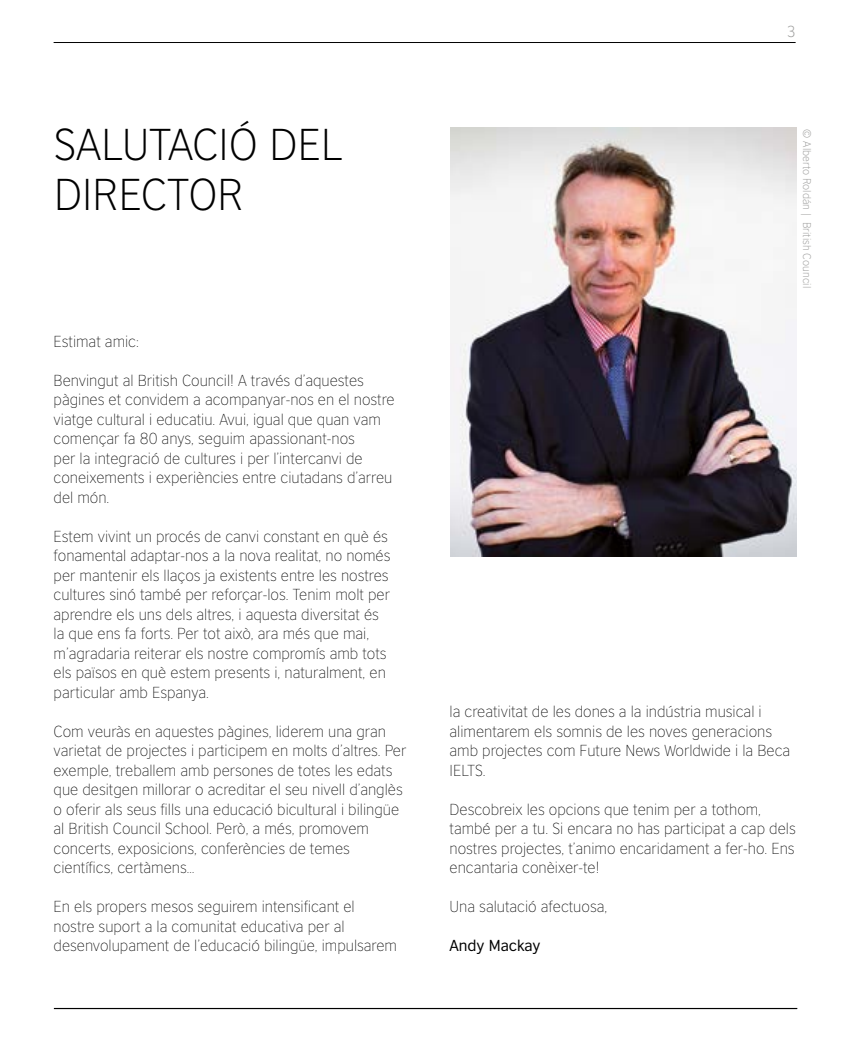
<style>
.page{position:relative;width:851px;height:1063px;background:#fff}
.page>*{position:absolute;margin:0;border:0;box-sizing:border-box;transform-origin:0 0}
.t1{font:300 42px/50.4px "British Council Sans CE";color:#000}
.t2{font:200 15px/19.5px "British Council Sans";color:#000}
.t3{font:15px "British Council Sans";color:#000}
.t4{font:300 15px "British Council Sans CE";color:#9d9d9c}
.t5{font:300 10.5px "British Council Sans CE";color:#9d9d9c}
</style>
<div class="page">
<hr style="left:54px;top:42px;width:741px;height:1px;background:#000">
<hr style="left:54px;top:1008px;width:743px;height:1px;background:#000">
<img style="left:450px;top:128px;width:346px;height:428px">
<h1 class="t1" style="left:54px;top:119px;width:291px">SALUTACIÓ DEL<br>DIRECTOR</h1>
<p class="t2" style="left:54px;top:331px;width:87px">Estimat amic:</p>
<p class="t2" style="left:54px;top:370px;width:342px">Benvingut al British Council! A través d’aquestes pàgines et convidem a acompanyar-nos en el nostre viatge cultural i educatiu. Avui, igual que quan vam començar fa 80 anys, seguim apassionant-nos<br>per la integració de cultures i per l’intercanvi de coneixements i experiències entre ciutadans d’arreu del món.</p>
<p class="t2" style="left:54px;top:526px;width:338px">Estem vivint un procés de canvi constant en què és fonamental adaptar-nos a la nova realitat, no només per mantenir els llaços ja existents entre les nostres cultures sinó també per reforçar-los. Tenim molt per aprendre els uns dels altres, i aquesta diversitat és la que ens fa forts. Per tot això, ara més que mai, m’agradaria reiterar els nostre compromís amb tots els països en què estem presents i, naturalment, en particular amb Espanya.</p>
<p class="t2" style="left:54px;top:721px;width:354px">Com veuràs en aquestes pàgines, liderem una gran varietat de projectes i participem en molts d’altres. Per exemple, treballem amb persones de totes les edats que desitgen millorar o acreditar el seu nivell d’anglès o oferir als seus fills una educació bicultural i bilingüe al British Council School. Però, a més, promovem concerts, exposicions, conferències de temes científics, certàmens…</p>
<p class="t2" style="left:54px;top:897px;width:345px">En els propers mesos seguirem intensificant el nostre suport a la comunitat educativa per al desenvolupament de l’educació bilingüe, impulsarem</p>
<p class="t4" style="left:786px;top:22px;width:10px">3</p>
<p class="t5" style="left:813px;top:129px;width:160px;rotate:90deg">© Alberto Roldán | British Council</p>
<p class="t2" style="left:449px;top:702px;width:342px">la creativitat de les dones a la indústria musical i alimentarem els somnis de les noves generacions amb projectes com Future News Worldwide i la Beca IELTS.</p>
<p class="t2" style="left:449px;top:799px;width:347px">Descobreix les opcions que tenim per a tothom, també per a tu. Si encara no has participat a cap dels nostres projectes, t’animo encaridament a fer-ho. Ens encantaria conèixer-te!</p>
<p class="t2" style="left:449px;top:897px;width:159px">Una salutació afectuosa,</p>
<p class="t3" style="left:449px;top:936px;width:92px">Andy Mackay</p>
</div>
